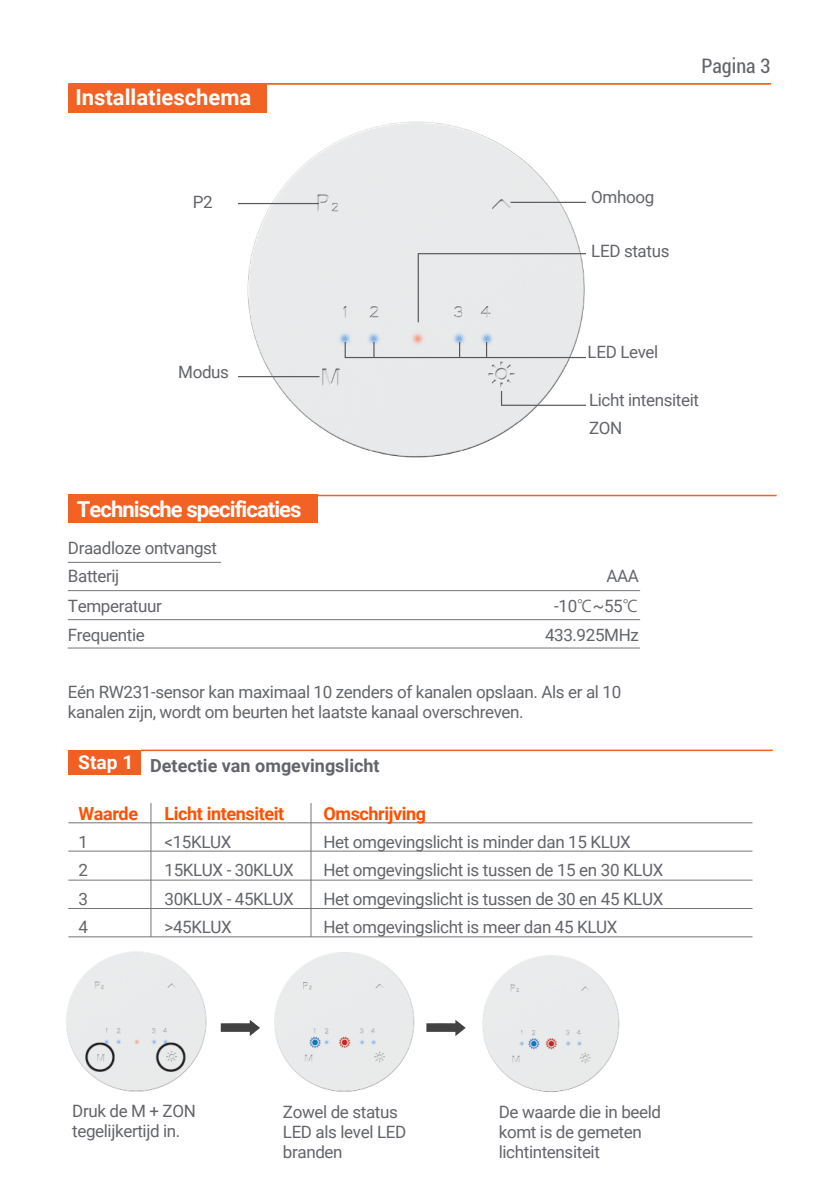
<style>
.page{position:relative;width:840px;height:1191px;background:#fff}
.page>*{position:absolute;margin:0;border:0;box-sizing:border-box;transform-origin:0 0}
.t1{font:700 22px "Roboto";letter-spacing:-.045em;color:#fff}
.t2{font:700 22px "Roboto";color:#fff}
.t3{font:condensed 20px "Roboto";color:#63656a}
.t4{font:700 18px "Roboto";letter-spacing:-.02em;color:#ff5000}
.t5{font:700 18px "Roboto";color:#63656a}
.t6{font:17px/28.4px "Roboto";letter-spacing:-.02em;color:#63656a}
.s1{font-family:"Koz Go Pr 6 N";font-size:16px;color:#656668}
</style>
<div class="page">
<img style="left:256px;top:934px;width:170px;height:158px">
<hr style="left:69px;top:83px;width:701px;height:2px;background:#f26224">
<div style="left:68px;top:84px;width:199px;height:28px;background:#f26224"></div>
<hr style="left:68px;top:83px;width:700px;height:2px;background:#f26224">
<hr style="left:74px;top:495px;width:702px;height:1px;background:#f26224">
<div style="left:68px;top:494px;width:249px;height:29px;background:#f26224"></div>
<hr style="left:68px;top:562px;width:153px;height:1px;background:#757575">
<hr style="left:68px;top:590px;width:571px;height:1px;background:#757575">
<hr style="left:68px;top:619px;width:571px;height:1px;background:#757575">
<hr style="left:68px;top:647px;width:571px;height:1px;background:#757575">
<div style="left:68px;top:750px;width:73px;height:24px;background:#f16022"></div>
<hr style="left:141px;top:749px;width:631px;height:2px;background:#f16022">
<img style="left:239px;top:121px;width:346px;height:337px">
<hr style="left:68px;top:822px;width:684px;height:1px;background:#757575">
<hr style="left:68px;top:850px;width:684px;height:1px;background:#757575">
<hr style="left:68px;top:879px;width:684px;height:1px;background:#757575">
<hr style="left:68px;top:908px;width:684px;height:1px;background:#757575">
<hr style="left:68px;top:936px;width:684px;height:1px;background:#757575">
<hr style="left:150px;top:803px;width:1px;height:134px;background:#757575">
<hr style="left:310px;top:803px;width:1px;height:134px;background:#757575">
<img style="left:66px;top:951px;width:155px;height:141px">
<img style="left:482px;top:955px;width:138px;height:137px">
<svg style="left:221px;top:1019px;width:39px;height:17px"></svg>
<svg style="left:426px;top:1020px;width:39px;height:16px"></svg>
<p class="t2" style="left:75px;top:82px;width:177px">Installatieschema</p>
<p class="t6" style="left:192px;top:187px;width:21px">P2</p>
<p class="t6" style="left:178px;top:357px;width:52px">Modus</p>
<p class="t1" style="left:77px;top:493px;width:226px">Technische specificaties</p>
<p class="t6" style="left:68px;top:533px;width:151px">Draadloze ontvangst<br>Batterij</p>
<p class="t3" style="left:701px;top:52px;width:70px">Pagina 3</p>
<p class="t6" style="left:591px;top:182px;width:65px">Omhoog</p>
<p class="t6" style="left:591px;top:236px;width:80px">LED status</p>
<p class="t6" style="left:587px;top:337px;width:72px">LED Level</p>
<p class="t6" style="left:588px;top:385px;width:111px">Licht intensiteit<br>ZON</p>
<p class="t6" style="left:606px;top:561px;width:34px">AAA</p>
<p class="t6" style="left:68px;top:591px;width:95px">Temperatuur</p>
<p class="t6" style="left:554px;top:591px;width:86px">-10<span class="s1">℃</span>~55<span class="s1">℃</span></p>
<p class="t6" style="left:68px;top:620px;width:78px">Frequentie</p>
<p class="t6" style="left:544px;top:620px;width:95px">433.925MHz</p>
<p class="t6" style="left:68px;top:680px;width:554px;line-height:20.4px">Eén RW231-sensor kan maximaal 10 zenders of kanalen opslaan. Als er al 10 kanalen zijn, wordt om beurten het laatste kanaal overschreven.</p>
<p class="t5" style="left:78px;top:753px;width:303px"><sup>Stap</sup> <sup>1</sup> Detectie van omgevingslicht</p>
<p class="t4" style="left:78px;top:800px;width:61px">Waarde</p>
<p class="t6" style="left:78px;top:827px;width:11px;text-align:justify">1<br>2<br>3<br>4</p>
<p class="t4" style="left:164px;top:800px;width:121px">Licht intensiteit</p>
<p class="t6" style="left:164px;top:827px;width:131px">&lt;15KLUX<br>15KLUX - 30KLUX<br>30KLUX - 45KLUX &gt;45KLUX</p>
<p class="t4" style="left:323px;top:800px;width:104px">Omschrijving</p>
<p class="t6" style="left:323px;top:827px;width:341px">Het omgevingslicht is minder dan 15 KLUX<br>Het omgevingslicht is tussen de 15 en 30 KLUX Het omgevingslicht is tussen de 30 en 45 KLUX Het omgevingslicht is meer dan 45 KLUX</p>
<p class="t6" style="left:72px;top:1099px;width:125px;line-height:20.4px">Druk de M + ZON tegelijkertijd in.</p>
<p class="t6" style="left:283px;top:1100px;width:125px;line-height:20.4px">Zowel de status<br>LED als level LED branden</p>
<p class="t6" style="left:498px;top:1100px;width:164px;line-height:20.4px">De waarde die in beeld komt is de gemeten lichtintensiteit</p>
</div>
